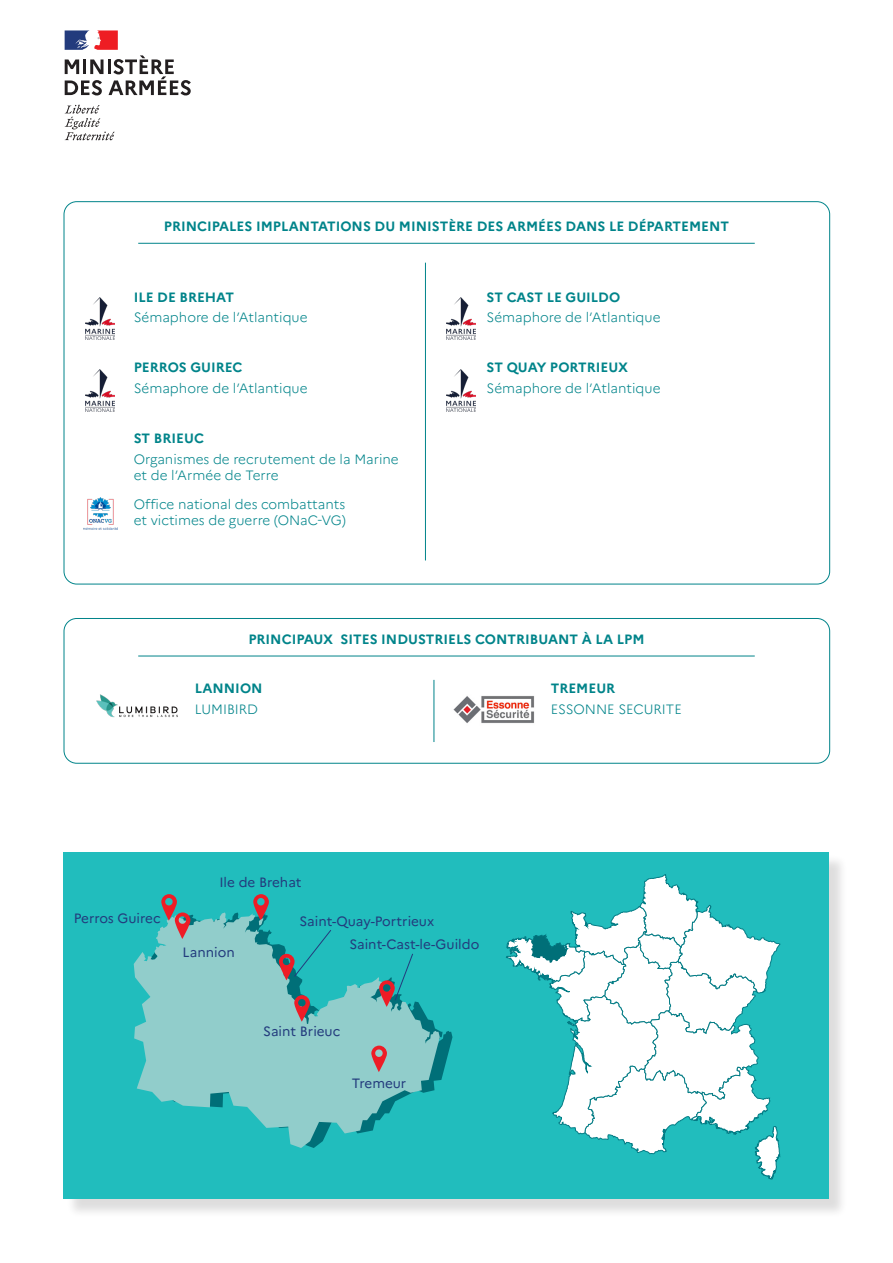
<style>
.page{position:relative;width:893px;height:1263px;background:#fff}
.page>*{position:absolute;margin:0;border:0;box-sizing:border-box;transform-origin:0 0}
.t1{font:300 13.5px/16.2px "Marianne";color:#00848a}
.t2{font:700 13.5px "Marianne";color:#00848a}
.t3{font:13.5px "Marianne";color:#233b7d}
</style>
<div class="page">
<div style="left:66px;top:854px;width:782px;height:364px;background:#231f20;opacity:.15"></div>
<div style="left:64px;top:852px;width:765px;height:347px;background:#21bdbd"></div>
<svg style="left:65px;top:105px;width:50px;height:35px"></svg>
<svg style="left:65px;top:30px;width:126px;height:65px"></svg>
<div style="left:64px;top:618px;width:766px;height:145px;border:1px solid #00848a;border-radius:13px"></div>
<hr style="left:138px;top:656px;width:617px;height:1px;background:#00848a">
<hr style="left:434px;top:680px;width:1px;height:62px;background:#00848a">
<hr style="left:138px;top:243px;width:617px;height:1px;background:#00848a">
<hr style="left:425px;top:263px;width:1px;height:297px;background:#00848a">
<img style="left:83px;top:497px;width:34px;height:32px">
<img style="left:96px;top:694px;width:82px;height:24px">
<img style="left:453px;top:696px;width:81px;height:27px">
<svg style="left:506px;top:874px;width:274px;height:305px"></svg>
<svg style="left:440px;top:1031px;width:12px;height:49px"></svg>
<svg style="left:134px;top:912px;width:306px;height:236px;fill:#91cdcb"></svg>
<svg style="left:371px;top:1045px;width:16px;height:27px"></svg>
<svg style="left:161px;top:894px;width:30px;height:45px"></svg>
<svg style="left:294px;top:995px;width:16px;height:27px"></svg>
<svg style="left:279px;top:929px;width:53px;height:51px"></svg>
<svg style="left:379px;top:953px;width:35px;height:54px"></svg>
<svg style="left:253px;top:894px;width:16px;height:31px"></svg>
<img style="left:86px;top:297px;width:28px;height:42px">
<img style="left:86px;top:369px;width:28px;height:43px">
<img style="left:447px;top:369px;width:28px;height:43px">
<img style="left:446px;top:297px;width:29px;height:42px">
<p class="t2" style="left:164px;top:218px;width:567px">PRINCIPALES IMPLANTATIONS DU MINISTÈRE DES ARMÉES DANS LE DÉPARTEMENT</p>
<p class="t2" style="left:134px;top:289px;width:102px">ILE DE BREHAT</p>
<p class="t1" style="left:134px;top:309px;width:175px">Sémaphore de l’Atlantique</p>
<p class="t2" style="left:134px;top:359px;width:110px">PERROS GUIREC</p>
<p class="t1" style="left:134px;top:380px;width:175px">Sémaphore de l’Atlantique</p>
<p class="t2" style="left:134px;top:430px;width:72px">ST BRIEUC</p>
<p class="t1" style="left:134px;top:451px;width:267px">Organismes de recrutement de la Marine et de l’Armée de Terre</p>
<p class="t1" style="left:134px;top:496px;width:214px">Office national des combattants et victimes de guerre (ONaC-VG)</p>
<p class="t2" style="left:487px;top:289px;width:135px">ST CAST LE GUILDO</p>
<p class="t1" style="left:487px;top:309px;width:175px">Sémaphore de l’Atlantique</p>
<p class="t2" style="left:487px;top:359px;width:143px">ST QUAY PORTRIEUX</p>
<p class="t1" style="left:487px;top:380px;width:175px">Sémaphore de l’Atlantique</p>
<p class="t2" style="left:248px;top:631px;width:398px">PRINCIPAUX SITES INDUSTRIELS CONTRIBUANT À LA LPM</p>
<p class="t2" style="left:195px;top:680px;width:69px">LANNION</p>
<p class="t1" style="left:195px;top:701px;width:65px">LUMIBIRD</p>
<p class="t2" style="left:551px;top:680px;width:66px">TREMEUR</p>
<p class="t1" style="left:551px;top:701px;width:133px">ESSONNE SECURITE</p>
<p class="t3" style="left:74px;top:910px;width:88px">Perros Guirec</p>
<p class="t3" style="left:219px;top:873px;width:84px">Ile de Brehat</p>
<p class="t3" style="left:183px;top:944px;width:54px">Lannion</p>
<p class="t3" style="left:300px;top:913px;width:136px">Saint-Quay-Portrieux</p>
<p class="t3" style="left:349px;top:936px;width:132px">Saint-Cast-le-Guildo</p>
<p class="t3" style="left:263px;top:1023px;width:79px">Saint Brieuc</p>
<p class="t3" style="left:352px;top:1075px;width:56px">Tremeur</p>
</div>
